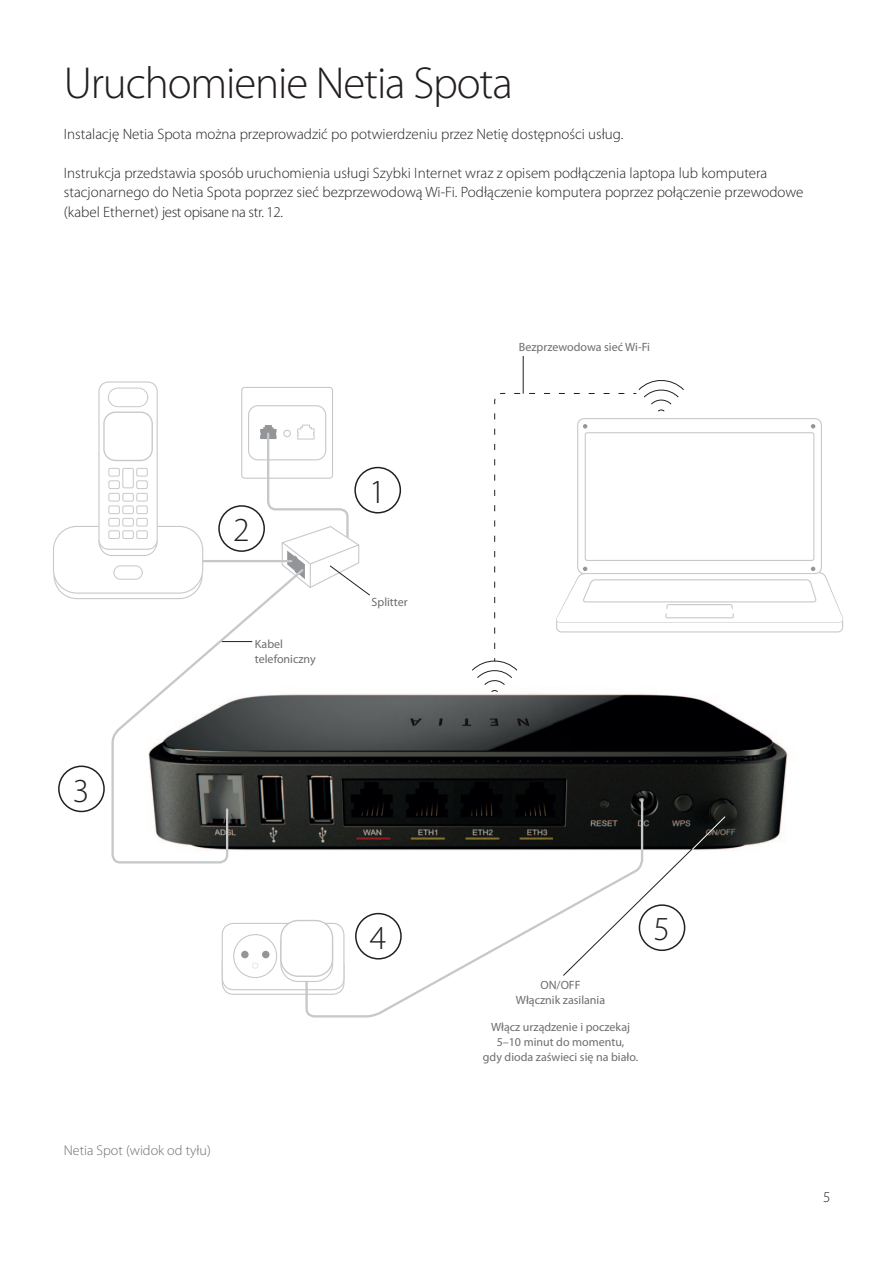
<style>
.page{position:relative;width:893px;height:1263px;background:#fff}
.page>*{position:absolute;margin:0;border:0;box-sizing:border-box;transform-origin:0 0}
.t1{font:300 45px "Myriad Pro";letter-spacing:-.025em;color:#231f20}
.t2{font:300 33.75px "Myriad Pro";color:#231f20}
.t3{font:300 15px/19.5px "Myriad Pro";color:#231f20}
.t4{font:300 14.1px "Myriad Pro";color:#6c6d70}
.t5{font:12px/15px "Myriad Pro";color:#6c6d70;text-align:center}
</style>
<div class="page">
<div style="left:577px;top:418px;width:245px;height:156px;border:1px solid #c7c8ca;border-radius:6px"></div>
<div style="left:222px;top:923px;width:122px;height:67px;border:1px solid #c7c8ca;border-radius:11px"></div>
<img style="left:306px;top:693px;width:482px;height:157px">
<div style="left:248px;top:405px;width:78px;height:55px;border:1px solid #c7c8ca;border-radius:9px"></div>
<div style="left:241px;top:387px;width:92px;height:92px;border:1px solid #c7c8ca;border-radius:3px"></div>
<svg style="left:494px;top:393px;width:12px;height:256px"></svg>
<div style="left:585px;top:432px;width:229px;height:129px;border:1px solid #c7c8ca;border-radius:2px"></div>
<svg style="left:583px;top:424px;width:4px;height:4px"></svg>
<svg style="left:811px;top:424px;width:4px;height:4px"></svg>
<svg style="left:556px;top:567px;width:287px;height:66px"></svg>
<svg style="left:260px;top:424px;width:111px;height:172px"></svg>
<hr style="left:203px;top:560px;width:88px;height:2px;background:#c7c8ca">
<svg style="left:53px;top:575px;width:57px;height:24px"></svg>
<div style="left:53px;top:526px;width:150px;height:67px;background:#fff;border-radius:23px"></div>
<div style="left:53px;top:526px;width:150px;height:68px;border:1px solid #c7c8ca;border-radius:23px"></div>
<svg style="left:99px;top:544px;width:59px;height:12px"></svg>
<div style="left:99px;top:382px;width:58px;height:167px;background:#fff;border-radius:9px"></div>
<div style="left:98px;top:381px;width:60px;height:169px;border:1px solid #c7c8ca;border-radius:9px"></div>
<div style="left:109px;top:493px;width:11px;height:8px;border:1px solid #c7c8ca;border-radius:2px"></div>
<div style="left:109px;top:468px;width:11px;height:8px;border:1px solid #c7c8ca;border-radius:2px"></div>
<div style="left:109px;top:481px;width:11px;height:8px;border:1px solid #c7c8ca;border-radius:2px"></div>
<div style="left:136px;top:468px;width:12px;height:8px;border:1px solid #c7c8ca;border-radius:2px"></div>
<div style="left:136px;top:481px;width:12px;height:8px;border:1px solid #c7c8ca;border-radius:2px"></div>
<div style="left:123px;top:493px;width:11px;height:8px;border:1px solid #c7c8ca;border-radius:2px"></div>
<div style="left:123px;top:468px;width:11px;height:20px;border:1px solid #c7c8ca;border-radius:2px"></div>
<div style="left:136px;top:493px;width:12px;height:8px;border:1px solid #c7c8ca;border-radius:2px"></div>
<div style="left:109px;top:506px;width:11px;height:8px;border:1px solid #c7c8ca;border-radius:2px"></div>
<div style="left:123px;top:506px;width:11px;height:8px;border:1px solid #c7c8ca;border-radius:2px"></div>
<div style="left:136px;top:506px;width:12px;height:8px;border:1px solid #c7c8ca;border-radius:2px"></div>
<div style="left:109px;top:518px;width:11px;height:8px;border:1px solid #c7c8ca;border-radius:2px"></div>
<div style="left:123px;top:518px;width:11px;height:8px;border:1px solid #c7c8ca;border-radius:2px"></div>
<div style="left:136px;top:518px;width:12px;height:8px;border:1px solid #c7c8ca;border-radius:2px"></div>
<div style="left:109px;top:530px;width:11px;height:9px;border:1px solid #c7c8ca;border-radius:2px"></div>
<div style="left:123px;top:530px;width:11px;height:9px;border:1px solid #c7c8ca;border-radius:2px"></div>
<div style="left:136px;top:530px;width:12px;height:9px;border:1px solid #c7c8ca;border-radius:2px"></div>
<div style="left:103px;top:412px;width:50px;height:49px;border:1px solid #c7c8ca;border-radius:12px"></div>
<div style="left:108px;top:388px;width:40px;height:19px;border:1px solid #c7c8ca;border-radius:9px"></div>
<div style="left:114px;top:566px;width:29px;height:13px;border:1px solid #c7c8ca;border-radius:7px"></div>
<div style="left:233px;top:934px;width:44px;height:44px;border:1px solid #c7c8ca;border-radius:50%"></div>
<div style="left:241px;top:950px;width:8px;height:8px;background:#939598;border-radius:50%"></div>
<div style="left:262px;top:950px;width:8px;height:8px;background:#939598;border-radius:50%"></div>
<svg style="left:221px;top:959px;width:83px;height:36px"></svg>
<svg style="left:281px;top:926px;width:52px;height:55px"></svg>
<div style="left:281px;top:920px;width:52px;height:56px;background:#fff;border-radius:17px"></div>
<div style="left:280px;top:920px;width:53px;height:57px;border:1px solid #c7c8ca;border-radius:17px"></div>
<svg style="left:472px;top:658px;width:46px;height:34px"></svg>
<svg style="left:514px;top:377px;width:170px;height:35px"></svg>
<hr style="left:523px;top:356px;width:1px;height:38px;background:#231f20">
<svg style="left:110px;top:567px;width:196px;height:297px"></svg>
<div style="left:354px;top:467px;width:47px;height:46px;border:2px solid #231f20;border-radius:50%"></div>
<div style="left:218px;top:505px;width:47px;height:47px;border:2px solid #231f20;border-radius:50%"></div>
<div style="left:58px;top:765px;width:47px;height:47px;border:2px solid #231f20;border-radius:50%"></div>
<svg style="left:644px;top:816px;width:82px;height:135px"></svg>
<svg style="left:304px;top:799px;width:340px;height:219px"></svg>
<h1 class="t1" style="left:64px;top:65px;width:451px">Uruchomienie Netia Spota</h1>
<p class="t3" style="left:64px;top:126px;width:561px">Instalację Netia Spota można przeprowadzić po potwierdzeniu przez Netię dostępności usług.</p>
<p class="t3" style="left:64px;top:165px;width:741px">Instrukcja przedstawia sposób uruchomienia usługi Szybki Internet wraz z opisem podłączenia laptopa lub komputera stacjonarnego do Netia Spota poprzez sieć bezprzewodową Wi-Fi. Podłączenie komputera poprzez połączenie przewodowe (kabel Ethernet) jest opisane na str. 12.</p>
<p class="t5" style="left:519px;top:341px;width:133px">Bezprzewodowa sieć Wi-Fi</p>
<h2 class="t2" style="left:73px;top:777px;width:18px">3</h2>
<h2 class="t2" style="left:233px;top:517px;width:18px">2</h2>
<p class="t5" style="left:255px;top:638px;width:62px;text-align:left">Kabel telefoniczny</p>
<p class="t4" style="left:64px;top:1144px;width:148px">Netia Spot (widok od tyłu)</p>
<h2 class="t2" style="left:369px;top:479px;width:18px">1</h2>
<p class="t5" style="left:372px;top:596px;width:38px">Splitter</p>
<h2 class="t2" style="left:370px;top:925px;width:18px">4</h2>
<h2 class="t2" style="left:653px;top:916px;width:18px">5</h2>
<p class="t5" style="left:516px;top:978px;width:91px">ON/OFF<br>Włącznik zasilania</p>
<p class="t5" style="left:483px;top:1021px;width:157px">Włącz urządzenie i poczekaj<br>5–10 minut do momentu,<br>gdy dioda zaświeci się na biało.</p>
<p class="t3" style="left:823px;top:1189px;width:9px">5</p>
</div>
